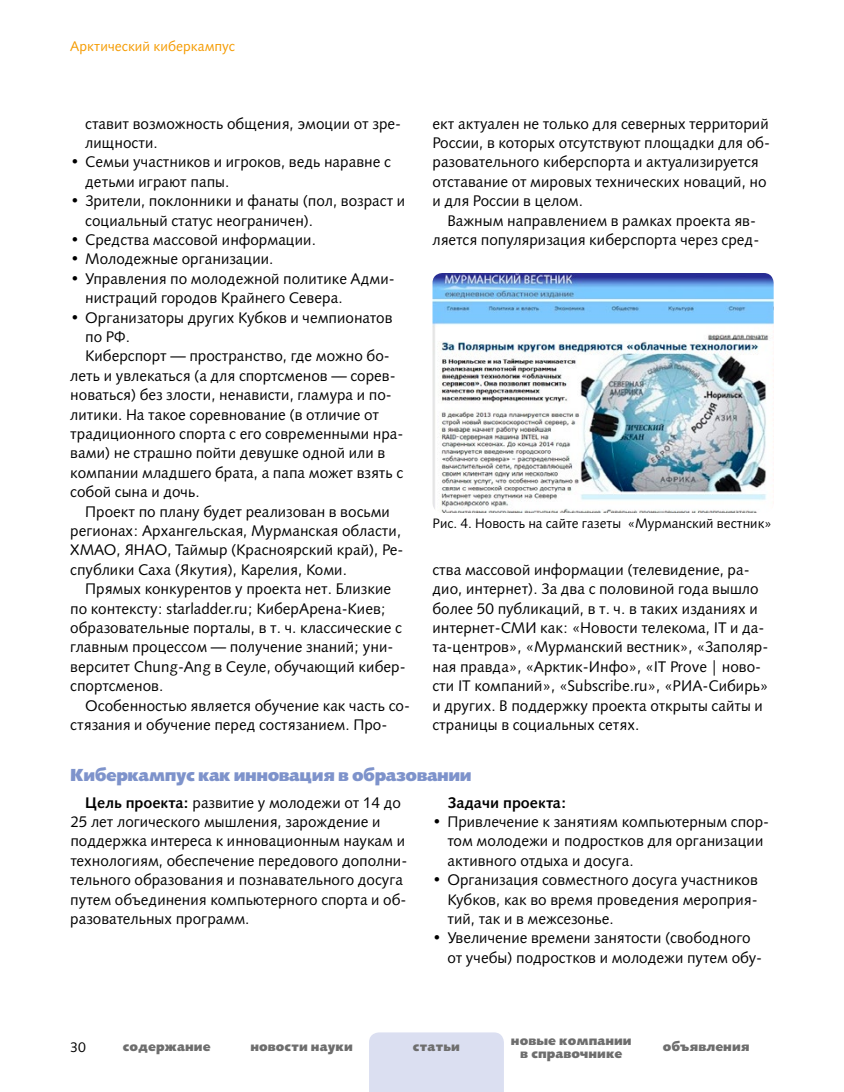
<style>
.page{position:relative;width:844px;height:1092px;background:#fff}
.page>*{position:absolute;margin:0;border:0;box-sizing:border-box;transform-origin:0 0}
.t1{font:900 17.5px "Humanist 531 BT";letter-spacing:-.025em;color:#7e93cb}
.t2{font:15.4px/19.4px "Humanist 531 BT";color:#000}
.t3{font:700 15.4px "Humanist 531 BT";color:#000}
.t4{font:14px "Humanist 531 BT";color:#f59b00}
.t5{font:14px "Humanist 531 BT";color:#000}
.t6{font:13.65px "Humanist 531 BT";color:#000}
.t7{font:900 12.95px/12.2px "Humanist 531 BT";letter-spacing:.005em;color:#6e6e6e;text-align:center}
.s1{font-weight:700}
</style>
<div class="page">
<div style="left:369px;top:1032px;width:135px;height:59px;background:#dbdff1"></div>
<img style="left:432px;top:273px;width:341px;height:240px">
<p class="t4" style="left:70px;top:37px;width:166px">Арктический киберкампус</p>
<p class="t2" style="left:85px;top:113px;width:317px">ставит возможность общения, эмоции от зре&shy;лищности.</p>
<p class="t2" style="left:85px;top:152px;width:307px;text-indent:-15px">• Семьи участников и игроков, ведь наравне с детьми играют папы.</p>
<p class="t2" style="left:85px;top:191px;width:321px;text-indent:-15px">• Зрители, поклонники и фанаты (пол, возраст и социальный статус неограничен).</p>
<p class="t2" style="left:70px;top:230px;width:247px">• Средства массовой информации.</p>
<p class="t2" style="left:70px;top:249px;width:205px">• Молодежные организации.</p>
<p class="t2" style="left:85px;top:268px;width:311px;text-indent:-15px">• Управления по молодежной политике Адми&shy;нистраций городов Крайнего Севера.</p>
<p class="t2" style="left:70px;top:307px;width:323px">• Организаторы других Кубков и чемпионатов</p>
<p class="t2" style="left:85px;top:326px;width:46px">по РФ.</p>
<p class="t2" style="left:85px;top:346px;width:306px">Киберспорт — пространство, где можно бо-</p>
<p class="t2" style="left:70px;top:365px;width:327px">леть и увлекаться (а для спортсменов — сорев-</p>
<p class="t2" style="left:70px;top:385px;width:323px">новаться) без злости, ненависти, гламура и по-</p>
<p class="t2" style="left:70px;top:404px;width:310px">литики. На такое соревнование (в отличие от</p>
<p class="t2" style="left:70px;top:423px;width:334px">традиционного спорта с его современными нра-</p>
<p class="t2" style="left:70px;top:443px;width:316px">вами) не страшно пойти девушке одной или в</p>
<p class="t2" style="left:70px;top:462px;width:334px">компании младшего брата, а папа может взять с</p>
<p class="t2" style="left:70px;top:482px;width:131px">собой сына и дочь.</p>
<p class="t2" style="left:85px;top:501px;width:306px">Проект по плану будет реализован в восьми</p>
<p class="t2" style="left:70px;top:520px;width:332px">регионах: Архангельская, Мурманская области,</p>
<p class="t2" style="left:70px;top:540px;width:334px">ХМАО, ЯНАО, Таймыр (Красноярский край), Ре-</p>
<p class="t2" style="left:70px;top:559px;width:278px">спублики Саха (Якутия), Карелия, Коми.</p>
<p class="t2" style="left:85px;top:579px;width:307px">Прямых конкурентов у проекта нет. Близкие</p>
<p class="t2" style="left:70px;top:598px;width:317px">по контексту: starladder.ru; КиберАрена-Киев;</p>
<p class="t2" style="left:70px;top:617px;width:333px">образовательные порталы, в т. ч. классические с</p>
<p class="t2" style="left:70px;top:637px;width:324px">главным процессом — получение знаний; уни-</p>
<p class="t2" style="left:70px;top:656px;width:337px">верситет Chung-Ang в Сеуле, обучающий кибер-</p>
<p class="t2" style="left:70px;top:675px;width:94px">спортсменов.</p>
<p class="t2" style="left:85px;top:695px;width:326px">Особенностью является обучение как часть со-</p>
<p class="t2" style="left:70px;top:714px;width:318px">стязания и обучение перед состязанием. Про-</p>
<p class="t2" style="left:432px;top:113px;width:339px">ект актуален не только для северных территорий России, в которых отсутствуют площадки для об&shy;разовательного киберспорта и актуализируется отставание от мировых технических новаций, но и для России в целом.</p>
<p class="t2" style="left:432px;top:210px;width:328px;text-align:right">Важным направлением в рамках проекта яв&shy;ляется популяризация киберспорта через сред-</p>
<p class="t6" style="left:432px;top:514px;width:341px">Рис. 4. Новость на сайте газеты «Мурманский вестник»</p>
<p class="t2" style="left:432px;top:559px;width:337px">ства массовой информации (телевидение, ра&shy;дио, интернет). За два с половиной года вышло более 50 публикаций, в т. ч. в таких изданиях и интернет-СМИ как: «Новости телекома, IT и да&shy;та-центров», «Мурманский вестник», «Заполяр&shy;ная правда», «Арктик-Инфо», «IT Prove | ново&shy;сти IT компаний», «Subscribe.ru», «РИА-Сибирь» и других. В поддержку проекта открыты сайты и страницы в социальных сетях.</p>
<p class="t1" style="left:70px;top:763px;width:403px">Киберкампус как инновация в образовании</p>
<p class="t2" style="left:70px;top:792px;width:338px;text-indent:15px"><span class="s1">Цель проекта:</span> развитие у молодежи от 14 до 25 лет логического мышления, зарождение и поддержка интереса к инновационным наукам и технологиям, обеспечение передового дополни&shy;тельного образования и познавательного досуга путем объединения компьютерного спорта и об&shy;разовательных программ.</p>
<p class="t3" style="left:447px;top:792px;width:120px">Задачи проекта:</p>
<p class="t2" style="left:447px;top:811px;width:323px;text-indent:-15px">• Привлечение к занятиям компьютерным спор&shy;том молодежи и подростков для организации активного отдыха и досуга.</p>
<p class="t2" style="left:447px;top:869px;width:312px;text-align:justify;text-indent:-15px">• Организация совместного досуга участников Кубков, как во время проведения мероприя&shy;тий, так и в межсезонье.</p>
<p class="t2" style="left:447px;top:928px;width:316px;text-indent:-15px">• Увеличение времени занятости (свободного от учебы) подростков и молодежи путем обу-</p>
<p class="t7" style="left:123px;top:1041px;width:89px">содержание</p>
<p class="t7" style="left:250px;top:1041px;width:104px">новости науки</p>
<p class="t7" style="left:413px;top:1041px;width:48px">статьи</p>
<p class="t7" style="left:511px;top:1035px;width:122px">новые компании в справочнике</p>
<p class="t5" style="left:70px;top:1037px;width:17px">30</p>
<p class="t7" style="left:662px;top:1041px;width:88px">объявления</p>
</div>
